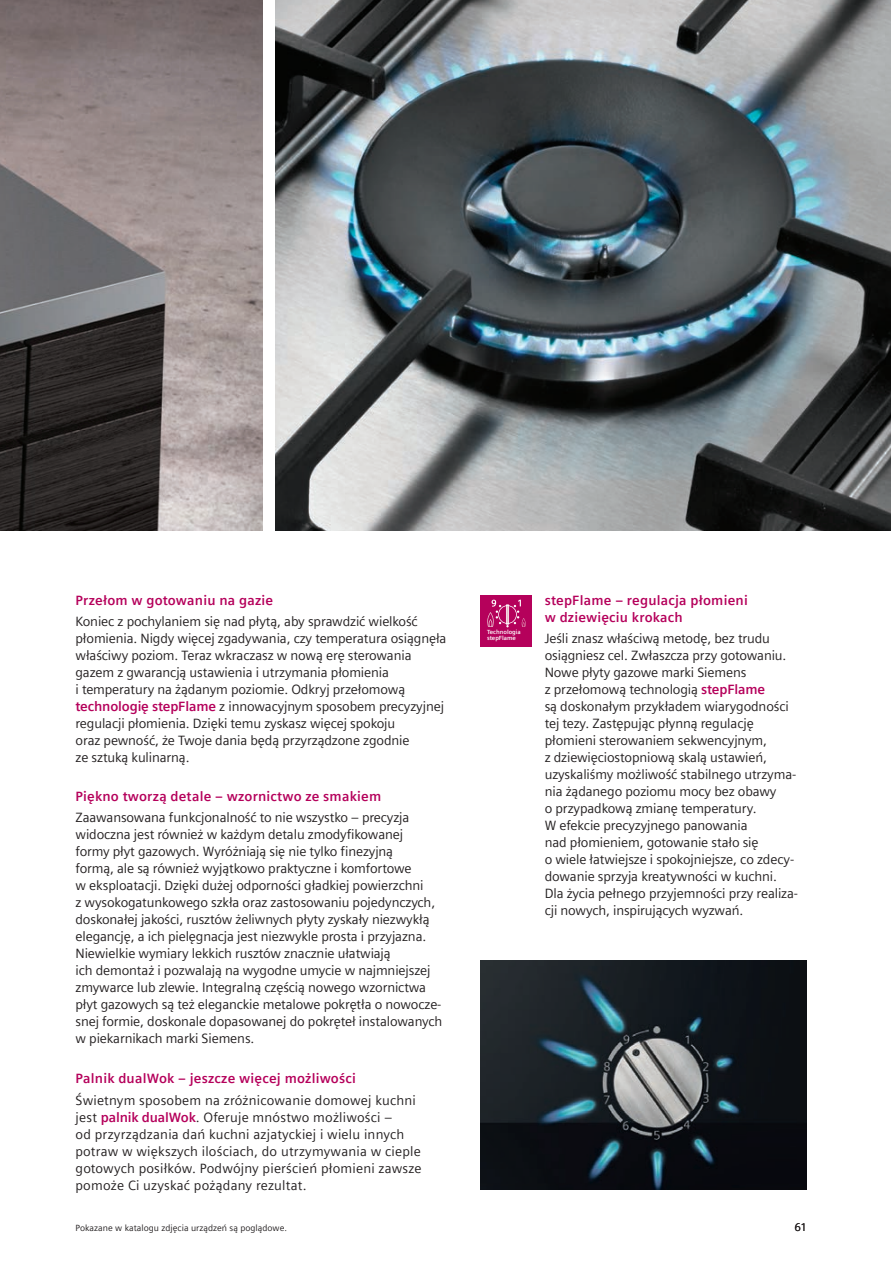
<style>
.page{position:relative;width:891px;height:1261px;background:#fff}
.page>*{position:absolute;margin:0;border:0;box-sizing:border-box;transform-origin:0 0}
.t1{font:13.5px/17px "Siemens Sans";letter-spacing:-.01em;color:#231f20}
.t2{font:13.5px/17px "Siemens Sans";letter-spacing:.015em;color:#231f20}
.t3{font:700 13.5px/17px "Siemens Sans";letter-spacing:.015em;color:#b5015b}
.t4{font:11.25px "Siemens Sans";color:#231f20}
.t5{font:9px "Siemens Sans";color:#231f20}
.t6{font:700 6px/6px "Siemens Sans";color:#fff}
.s1{font-weight:700;color:#b5015b}
</style>
<div class="page">
<div style="left:481px;top:595px;width:51px;height:51px;background:#b5015b"></div>
<svg style="left:487px;top:600px;width:39px;height:27px"></svg>
<img style="left:275px;top:0;width:616px;height:530px">
<img style="left:0;top:0;width:263px;height:530px">
<img style="left:481px;top:960px;width:326px;height:230px">
<p class="t3" style="left:76px;top:592px;width:199px">Przełom w gotowaniu na gazie</p>
<p class="t1" style="left:76px;top:613px;width:372px">Koniec z pochylaniem się nad płytą, aby sprawdzić wielkość płomienia. Nigdy więcej zgadywania, czy temperatura osiągnęła właściwy poziom. Teraz wkraczasz w nową erę sterowania gazem z gwarancją ustawienia i utrzymania płomienia<br>i temperatury na żądanym poziomie. Odkryj przełomową <span class="s1">technologię stepFlame</span> z innowacyjnym sposobem precyzyjnej regulacji płomienia. Dzięki temu zyskasz więcej spokoju<br>oraz pewność, że Twoje dania będą przyrządzone zgodnie<br>ze sztuką kulinarną.</p>
<p class="t3" style="left:76px;top:788px;width:307px">Piękno tworzą detale – wzornictwo ze smakiem</p>
<p class="t1" style="left:76px;top:809px;width:368px">Zaawansowana funkcjonalność to nie wszystko – precyzja widoczna jest również w każdym detalu zmodyfikowanej<br>formy płyt gazowych. Wyróżniają się nie tylko finezyjną<br>formą, ale są również wyjątkowo praktyczne i komfortowe<br>w eksploatacji. Dzięki dużej odporności gładkiej powierzchni<br>z wysokogatunkowego szkła oraz zastosowaniu pojedynczych, doskonałej jakości, rusztów żeliwnych płyty zyskały niezwykłą elegancję, a ich pielęgnacja jest niezwykle prosta i przyjazna.<br>Niewielkie wymiary lekkich rusztów znacznie ułatwiają<br>ich demontaż i pozwalają na wygodne umycie w najmniejszej zmywarce lub zlewie. Integralną częścią nowego wzornictwa płyt gazowych są też eleganckie metalowe pokrętła o nowocze&shy;snej formie, doskonale dopasowanej do pokręteł instalowanych w piekarnikach marki Siemens.</p>
<p class="t3" style="left:76px;top:1070px;width:282px">Palnik dualWok – jeszcze więcej możliwości</p>
<p class="t2" style="left:76px;top:1091px;width:348px">Świetnym sposobem na zróżnicowanie domowej kuchni jest <span class="s1">palnik dualWok</span>. Oferuje mnóstwo możliwości –<br>od przyrządzania dań kuchni azjatyckiej i wielu innych potraw w większych ilościach, do utrzymywania w cieple gotowych posiłków. Podwójny pierścień płomieni zawsze pomoże Ci uzyskać pożądany rezultat.</p>
<p class="t5" style="left:76px;top:1222px;width:213px">Pokazane w katalogu zdjęcia urządzeń są poglądowe.</p>
<p class="t6" style="left:487px;top:629px;width:35px">Technologia stepFlame</p>
<p class="t3" style="left:545px;top:592px;width:205px">stepFlame – regulacja płomieni w dziewięciu krokach</p>
<p class="t1" style="left:545px;top:630px;width:255px">Jeśli znasz właściwą metodę, bez trudu osiągniesz cel. Zwłaszcza przy gotowaniu.<br>Nowe płyty gazowe marki Siemens<br>z przełomową technologią <span class="s1">stepFlame<br></span>są doskonałym przykładem wiarygodności tej tezy. Zastępując płynną regulację płomieni sterowaniem sekwencyjnym,<br>z dziewięciostopniową skalą ustawień, uzyskaliśmy możliwość stabilnego utrzyma&shy;nia żądanego poziomu mocy bez obawy<br>o przypadkową zmianę temperatury.<br>W efekcie precyzyjnego panowania<br>nad płomieniem, gotowanie stało się<br>o wiele łatwiejsze i spokojniejsze, co zdecy&shy;dowanie sprzyja kreatywności w kuchni.<br>Dla życia pełnego przyjemności przy realiza&shy;cji nowych, inspirujących wyzwań.</p>
<p class="t4" style="left:794px;top:1221px;width:14px">61</p>
</div>
